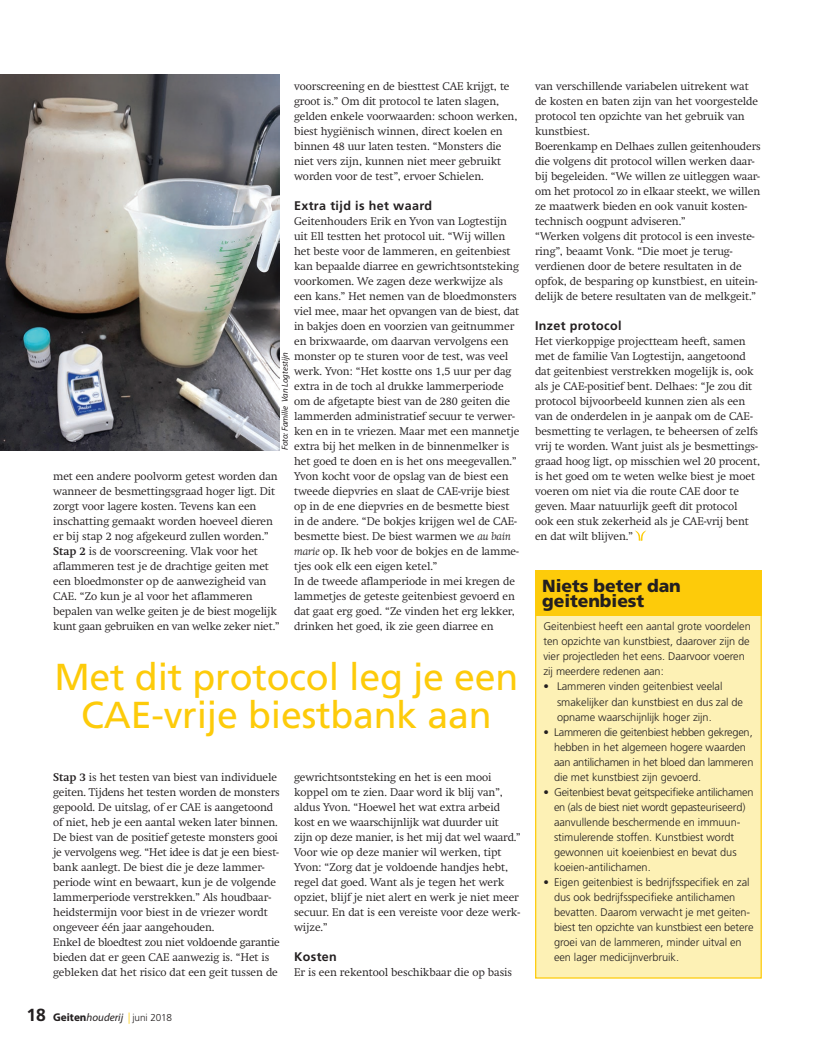
<style>
.page{position:relative;width:815px;height:1046px;background:#fff}
.page>*{position:absolute;margin:0;border:0;box-sizing:border-box;transform-origin:0 0}
.t1{font:37.5px/37.5px "Frutiger LT Std";letter-spacing:-.005em;color:#fdcb0a;text-align:center}
.t2{font:900 17.5px/15px "Frutiger LT Std";letter-spacing:-.005em;color:#231f20}
.t3{font:700 12.5px "Frutiger LT Std";letter-spacing:.03em;color:#231f20}
.t4{font:300 11px/15px "Swift";letter-spacing:-.005em;color:#231f20}
.t5{font:300 11px/15px "Frutiger LT Std";letter-spacing:-.005em;color:#231f20}
.t6{font:300 11px/15px "Frutiger LT Std";letter-spacing:-.025em;color:#231f20}
.t7{font:italic 11px "Myriad Pro";color:#231f20}
.t8{font:italic 8.75px "Myriad Pro";color:#231f20}
.s1{font-style:italic}
.s2{font-weight:700}
.s3{font-family:"Frutiger LT Std";font-weight:700;font-style:normal;font-size:17.5px}
.s4{font-weight:700;font-style:normal;font-size:11.25px}
.s5{font-size:11.25px;color:#fdcb0a}
.s6{font-family:"Frutiger LT Std";font-weight:300;font-style:normal;font-size:10px}
</style>
<div class="page">
<div style="left:536px;top:601px;width:225px;height:376px;background:#fdf1b5"></div>
<div style="left:535px;top:600px;width:227px;height:378px;border:1px solid #fdcb0a"></div>
<div style="left:535px;top:570px;width:227px;height:45px;background:#fdcb0a"></div>
<svg style="left:635px;top:530px;width:12px;height:11px"></svg>
<img style="left:0;top:75px;width:280px;height:375px">
<p class="t4" style="left:294px;top:79px;width:225px">voorscreening en de biesttest CAE krijgt, te groot is.” Om dit protocol te laten slagen, gelden enkele voorwaarden: schoon werken, biest hygiënisch winnen, direct koelen en binnen 48 uur laten testen. “Monsters die niet vers zijn, kunnen niet meer gebruikt worden voor de test”, ervoer Schielen.</p>
<p class="t3" style="left:294px;top:198px;width:139px">Extra tijd is het waard</p>
<p class="t4" style="left:294px;top:214px;width:227px">Geitenhouders Erik en Yvon van Logtestijn uit Ell testten het protocol uit. “Wij willen het beste voor de lammeren, en geitenbiest kan bepaalde diarree en gewrichtsontsteking voorkomen. We zagen deze werkwijze als een kans.” Het nemen van de bloedmonsters viel mee, maar het opvangen van de biest, dat in bakjes doen en voorzien van geitnummer en brixwaarde, om daarvan vervolgens een monster op te sturen voor de test, was veel werk. Yvon: “Het kostte ons 1,5 uur per dag extra in de toch al drukke lammerperiode om de afgetapte biest van de 280 geiten die lammerden administratief secuur te verwer&shy;ken en in te vriezen. Maar met een mannetje extra bij het melken in de binnenmelker is het goed te doen en is het ons meegevallen.” Yvon kocht voor de opslag van de biest een tweede diepvries en slaat de CAE-vrije biest op in de ene diepvries en de besmette biest in de andere. “De bokjes krijgen wel de CAE&shy;besmette biest. De biest warmen we <span class="s1">au bain marie</span> op. Ik heb voor de bokjes en de lamme&shy;tjes ook elk een eigen ketel.”<br>In de tweede aflamperiode in mei kregen de lammetjes de geteste geitenbiest gevoerd en dat gaat erg goed. “Ze vinden het erg lekker, drinken het goed, ik zie geen diarree en</p>
<p class="t8" style="left:279px;top:450px;width:99px;rotate:-90deg">Foto: Familie Van Logtestijn</p>
<p class="t4" style="left:53px;top:469px;width:228px">met een andere poolvorm getest worden dan wanneer de besmettingsgraad hoger ligt. Dit zorgt voor lagere kosten. Tevens kan een inschatting gemaakt worden hoeveel dieren er bij stap 2 nog afgekeurd zullen worden.” <span class="s2">Stap 2</span> is de voorscreening. Vlak voor het aflammeren test je de drachtige geiten met een bloedmonster op de aanwezigheid van CAE. “Zo kun je al voor het aflammeren bepalen van welke geiten je de biest mogelijk kunt gaan gebruiken en van welke zeker niet.”</p>
<h1 class="t1" style="left:54px;top:658px;width:465px">Met dit protocol leg je een<br>CAE-vrije biestbank aan</h1>
<p class="t4" style="left:53px;top:769px;width:228px"><span class="s2">Stap 3</span> is het testen van biest van individuele geiten. Tijdens het testen worden de monsters gepoold. De uitslag, of er CAE is aangetoond of niet, heb je een aantal weken later binnen.<br>De biest van de positief geteste monsters gooi je vervolgens weg. “Het idee is dat je een biest&shy;bank aanlegt. De biest die je deze lammer&shy;periode wint en bewaart, kun je de volgende lammerperiode verstrekken.” Als houdbaar&shy;heidstermijn voor biest in de vriezer wordt ongeveer één jaar aangehouden.<br>Enkel de bloedtest zou niet voldoende garantie bieden dat er geen CAE aanwezig is. “Het is gebleken dat het risico dat een geit tussen de</p>
<p class="t7" style="left:27px;top:1010px;width:147px"><span class="s3">18</span> <span class="s4">Geiten</span>houderij <span class="s5">|</span> <span class="s6">juni 2018</span></p>
<p class="t4" style="left:294px;top:769px;width:228px">gewrichtsontsteking en het is een mooi koppel om te zien. Daar word ik blij van”, aldus Yvon. “Hoewel het wat extra arbeid kost en we waarschijnlijk wat duurder uit<br>zijn op deze manier, is het mij dat wel waard.” Voor wie op deze manier wil werken, tipt Yvon: “Zorg dat je voldoende handjes hebt, regel dat goed. Want als je tegen het werk opziet, blijf je niet alert en werk je niet meer secuur. En dat is een vereiste voor deze werk&shy;wijze.”</p>
<p class="t3" style="left:294px;top:948px;width:44px">Kosten</p>
<p class="t4" style="left:294px;top:964px;width:220px">Er is een rekentool beschikbaar die op basis</p>
<p class="t4" style="left:535px;top:79px;width:227px">van verschillende variabelen uitrekent wat de kosten en baten zijn van het voorgestelde protocol ten opzichte van het gebruik van kunstbiest.<br>Boerenkamp en Delhaes zullen geitenhouders die volgens dit protocol willen werken daar&shy;bij begeleiden. “We willen ze uitleggen waar&shy;om het protocol zo in elkaar steekt, we willen ze maatwerk bieden en ook vanuit kosten&shy;technisch oogpunt adviseren.”<br>“Werken volgens dit protocol is een investe&shy;ring”, beaamt Vonk. “Die moet je terug&shy;verdienen door de betere resultaten in de opfok, de besparing op kunstbiest, en uitein&shy;delijk de betere resultaten van de melkgeit.”</p>
<p class="t3" style="left:535px;top:318px;width:88px">Inzet protocol</p>
<p class="t4" style="left:535px;top:334px;width:227px">Het vierkoppige projectteam heeft, samen met de familie Van Logtestijn, aangetoond dat geitenbiest verstrekken mogelijk is, ook als je CAE-positief bent. Delhaes: “Je zou dit protocol bijvoorbeeld kunnen zien als een van de onderdelen in je aanpak om de CAE&shy;besmetting te verlagen, te beheersen of zelfs vrij te worden. Want juist als je besmettings&shy;graad hoog ligt, op misschien wel 20 procent, is het goed om te weten welke biest je moet voeren om niet via die route CAE door te geven. Maar natuurlijk geeft dit protocol<br>ook een stuk zekerheid als je CAE-vrij bent en dat wilt blijven.”</p>
<h2 class="t2" style="left:542px;top:578px;width:140px">Niets beter dan geitenbiest</h2>
<p class="t5" style="left:543px;top:619px;width:209px">Geitenbiest heeft een aantal grote voordelen ten opzichte van kunstbiest, daarover zijn de vier projectleden het eens. Daarvoor voeren zij meerdere redenen aan:</p>
<p class="t5" style="left:557px;top:679px;width:188px;text-indent:-14px">• Lammeren vinden geitenbiest veelal smakelijker dan kunstbiest en dus zal de opname waarschijnlijk hoger zijn.</p>
<p class="t6" style="left:554px;top:724px;width:201px;text-indent:-11px">• Lammeren die geitenbiest hebben gekregen, hebben in het algemeen hogere waarden aan antilichamen in het bloed dan lammeren die met kunstbiest zijn gevoerd.</p>
<p class="t5" style="left:554px;top:784px;width:201px;text-indent:-11px">• Geitenbiest bevat geitspecifieke antilichamen en (als de biest niet wordt gepasteuriseerd) aanvullende beschermende en immuun&shy;stimulerende stoffen. Kunstbiest wordt gewonnen uit koeienbiest en bevat dus koeien-antilichamen.</p>
<p class="t5" style="left:554px;top:874px;width:201px;text-indent:-11px">• Eigen geitenbiest is bedrijfsspecifiek en zal dus ook bedrijfsspecifieke antilichamen bevatten. Daarom verwacht je met geiten&shy;biest ten opzichte van kunstbiest een betere groei van de lammeren, minder uitval en een lager medicijnverbruik.</p>
</div>
